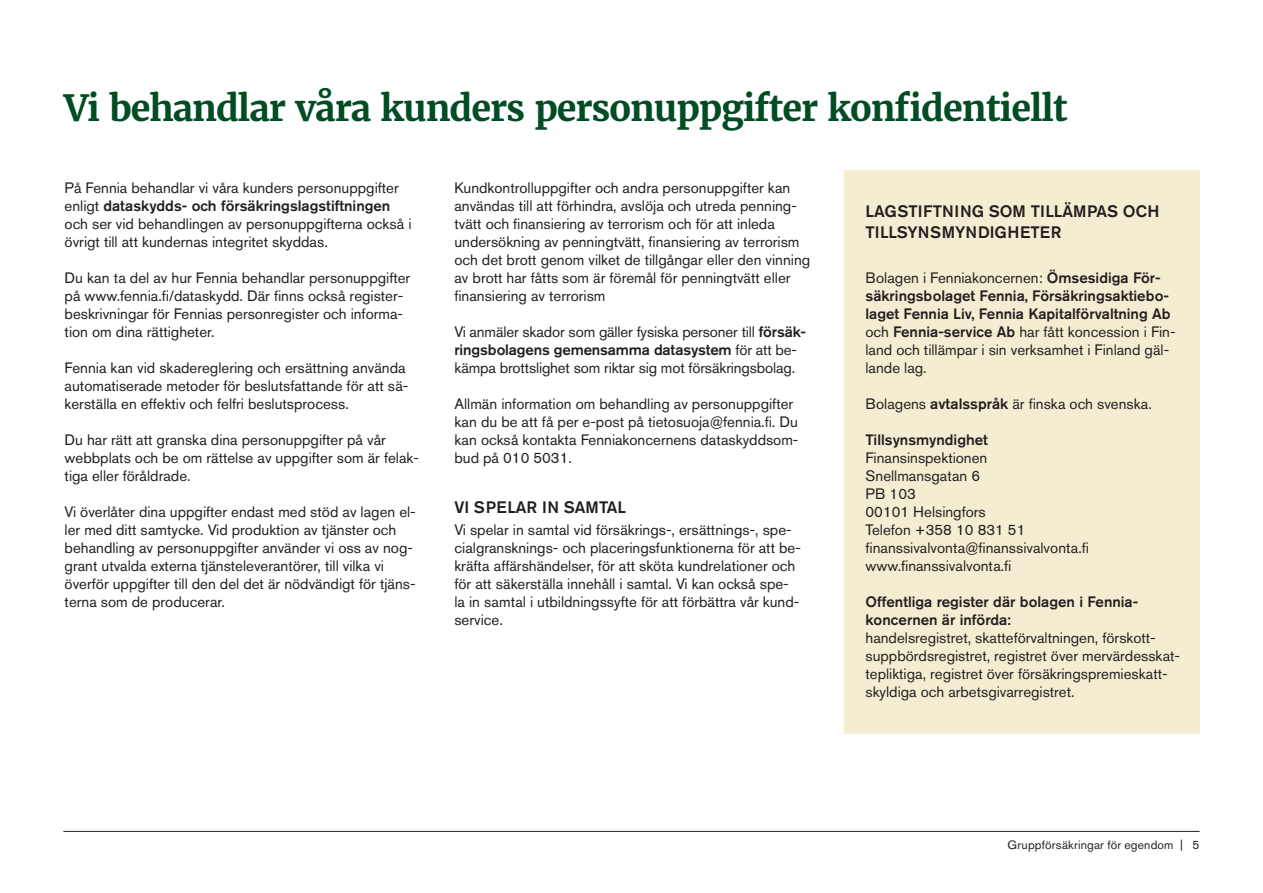
<style>
.page{position:relative;width:1263px;height:893px;background:#fff}
.page>*{position:absolute;margin:0;border:0;box-sizing:border-box;transform-origin:0 0}
.PÄÄOTSIKKO{font:700 36px "Merriweather";letter-spacing:-.03em;color:#004c23}
.OTSIKKO3{font:500 16.5px/21px "Akzidenz Grotesk BQ";color:#231f20}
.OTSIKKO2{font:500 16.5px "Akzidenz Grotesk BQ";color:#231f20}
.LEIPÄTEKSTI{font:15px/18px "Akzidenz Grotesk BQ";color:#231f20}
.TEKSTIT_LAATIKOSSA{font:500 15px/18px "Akzidenz Grotesk BQ";color:#231f20}
.TEKSTIT_LAATIKOSSA-2{font:15px/18px "Akzidenz Grotesk BQ";color:#231f20}
.LUETTELOT_LAATIKOSS{font:15px "Akzidenz Grotesk BQ";color:#231f20}
.LUETTELOT_LAATIKOSS-2{font:500 15px "Akzidenz Grotesk BQ";color:#231f20}
.t1{font:12px "Akzidenz Grotesk BQ";letter-spacing:.015em;color:#231f20}
.s1{font-weight:500}
.s2{font-weight:400}
</style>
<div class="page">
<hr style="left:63px;top:831px;width:1136px;height:1px;background:#231f20">
<div style="left:844px;top:170px;width:356px;height:564px;background:#f4edd2"></div>
<p class="PÄÄOTSIKKO" style="left:64px;top:85px;width:1005px">Vi behandlar våra kunders personuppgifter konfidentiellt</p>
<p class="LEIPÄTEKSTI" style="left:65px;top:179px;width:348px">På Fennia behandlar vi våra kunders personuppgifter enligt <span class="s1">dataskydds- och försäkringslagstiftningen </span>och ser vid behandlingen av personuppgifterna också i övrigt till att kundernas integritet skyddas.</p>
<p class="LEIPÄTEKSTI" style="left:65px;top:269px;width:347px">Du kan ta del av hur Fennia behandlar personuppgifter på www.fennia.fi/dataskydd. Där finns också register&shy;beskrivningar för Fennias personregister och informa&shy;tion om dina rättigheter.</p>
<p class="LEIPÄTEKSTI" style="left:65px;top:359px;width:345px">Fennia kan vid skadereglering och ersättning använda automatiserade metoder för beslutsfattande för att sä&shy;kerställa en effektiv och felfri beslutsprocess.</p>
<p class="LEIPÄTEKSTI" style="left:65px;top:431px;width:356px">Du har rätt att granska dina personuppgifter på vår webbplats och be om rättelse av uppgifter som är felak&shy;tiga eller föråldrade.</p>
<p class="LEIPÄTEKSTI" style="left:65px;top:503px;width:353px">Vi överlåter dina uppgifter endast med stöd av lagen el&shy;ler med ditt samtycke. Vid produktion av tjänster och behandling av personuppgifter använder vi oss av nog&shy;grant utvalda externa tjänsteleverantörer, till vilka vi överför uppgifter till den del det är nödvändigt för tjäns&shy;terna som de producerar.</p>
<p class="LEIPÄTEKSTI" style="left:454px;top:179px;width:357px">Kundkontrolluppgifter och andra personuppgifter kan användas till att förhindra, avslöja och utreda penning&shy;tvätt och finansiering av terrorism och för att inleda undersökning av penningtvätt, finansiering av terrorism och det brott genom vilket de tillgångar eller den vinning av brott har fåtts som är föremål för penningtvätt eller finansiering av terrorism</p>
<p class="LEIPÄTEKSTI" style="left:454px;top:323px;width:353px">Vi anmäler skador som gäller fysiska personer till <span class="s1">försäk&shy;ringsbolagens gemensamma datasystem</span> för att be&shy;kämpa brottslighet som riktar sig mot försäkringsbolag.</p>
<p class="LEIPÄTEKSTI" style="left:454px;top:395px;width:346px">Allmän information om behandling av personuppgifter kan du be att få per e-post på tietosuoja@fennia.fi. Du kan också kontakta Fenniakoncernens dataskyddsom&shy;bud på 010 5031.</p>
<p class="OTSIKKO2" style="left:454px;top:497px;width:173px">VI SPELAR IN SAMTAL</p>
<p class="LEIPÄTEKSTI" style="left:454px;top:521px;width:348px">Vi spelar in samtal vid försäkrings-, ersättnings-, spe&shy;cialgransknings- och placeringsfunktionerna för att be&shy;kräfta affärshändelser, för att sköta kundrelationer och för att säkerställa innehåll i samtal. Vi kan också spe&shy;la in samtal i utbildningssyfte för att förbättra vår kund&shy;service.</p>
<p class="OTSIKKO3" style="left:865px;top:201px;width:295px">LAGSTIFTNING SOM TILLÄMPAS OCH<br>TILLSYNSMYNDIGHETER</p>
<p class="TEKSTIT_LAATIKOSSA" style="left:865px;top:268px;width:312px"><span class="s2">Bolagen i Fenniakoncernen:</span> Ömsesidiga För&shy;säkringsbolaget Fennia, Försäkringsaktiebo&shy;laget Fennia Liv, Fennia Kapitalförvaltning Ab <span class="s2">och</span> Fennia-service Ab <span class="s2">har fått koncession i Fin&shy;land och tillämpar i sin verksamhet i Finland gäl&shy;lande lag.</span></p>
<p class="LUETTELOT_LAATIKOSS" style="left:865px;top:395px;width:288px">Bolagens <span class="s1">avtalsspråk</span> är finska och svenska.</p>
<p class="LUETTELOT_LAATIKOSS-2" style="left:865px;top:431px;width:124px">Tillsynsmyndighet</p>
<p class="LUETTELOT_LAATIKOSS" style="left:865px;top:449px;width:123px">Finansinspektionen</p>
<p class="LUETTELOT_LAATIKOSS" style="left:865px;top:467px;width:116px">Snellmansgatan 6</p>
<p class="LUETTELOT_LAATIKOSS" style="left:865px;top:485px;width:52px">PB 103</p>
<p class="LUETTELOT_LAATIKOSS" style="left:865px;top:503px;width:122px">00101 Helsingfors</p>
<p class="LUETTELOT_LAATIKOSS" style="left:865px;top:521px;width:161px">Telefon +358 10 831 51</p>
<p class="LUETTELOT_LAATIKOSS" style="left:865px;top:539px;width:225px">finanssivalvonta@finanssivalvonta.fi</p>
<p class="LUETTELOT_LAATIKOSS" style="left:865px;top:557px;width:147px">www.finanssivalvonta.fi</p>
<p class="TEKSTIT_LAATIKOSSA" style="left:865px;top:592px;width:273px">Offentliga register där bolagen i Fennia&shy;koncernen är införda:</p>
<p class="TEKSTIT_LAATIKOSSA-2" style="left:865px;top:629px;width:316px">handelsregistret, skatteförvaltningen, förskott&shy;suppbördsregistret, registret över mervärdesskat&shy;tepliktiga, registret över försäkringspremieskatt&shy;skyldiga och arbetsgivarregistret.</p>
<p class="t1" style="left:1007px;top:837px;width:194px">Gruppförsäkringar för egendom | 5</p>
</div>
